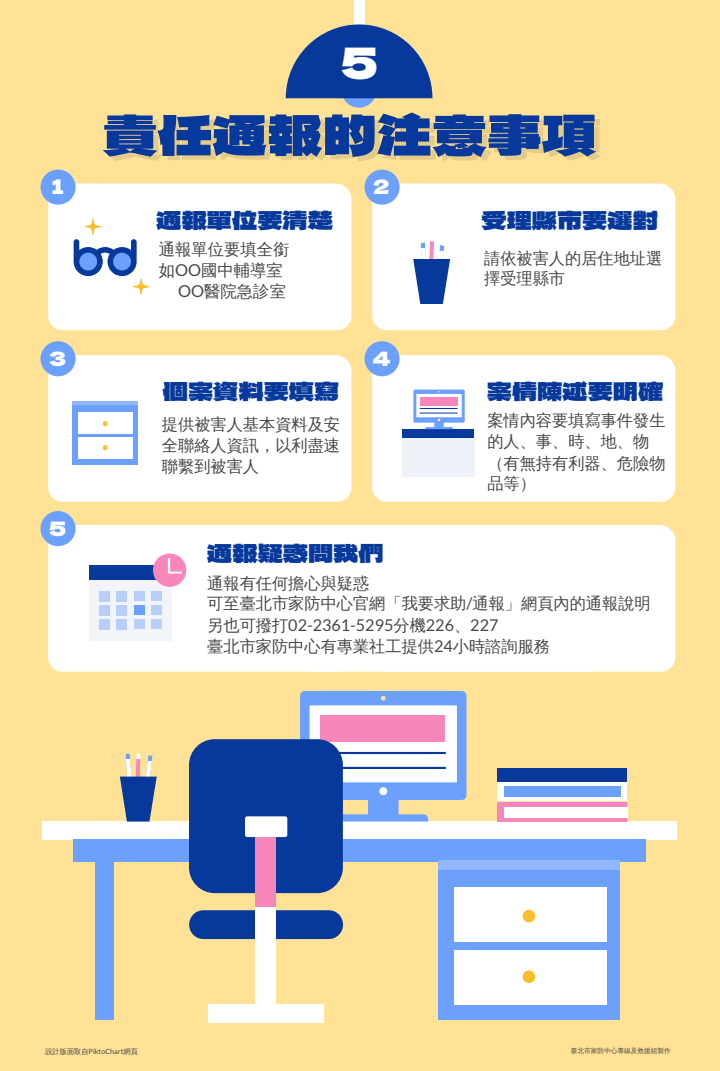
<style>
.page{position:relative;width:720px;height:1071px;background:#ffe296}
.page>*{position:absolute;margin:0;border:0;box-sizing:border-box;transform-origin:0 0}
.t1{font:54px "Dela Gothic One";letter-spacing:.015em;color:#06399b}
.t2{font:43.2px "Dela Gothic One";color:#fff}
.t3{font:25.2px "Dela Gothic One";color:#06399b}
.t4{font:19.8px "Dela Gothic One";color:#fff}
.t5{font:16.36px "Wen Quan Yi Zen Hei";color:#464646}
.t6{font:16.2px/21px "Wen Quan Yi Zen Hei";color:#464646}
.t7{font:16.2px "Lato";color:#464646}
.t8{font:7.2px "Lato";color:#464646}
.t9{font:6.64px "Wen Quan Yi Zen Hei";color:#464646}
.s1{font-family:"Lato"}
.s2{font-family:"Wen Quan Yi Zen Hei"}
</style>
<div class="page">
<div style="left:354px;top:0;width:11px;height:47px;background:#fff"></div>
<div style="left:95px;top:860px;width:19px;height:159px;background:#6ca0fd"></div>
<div style="left:438px;top:860px;width:182px;height:159px;background:#6ca0fd"></div>
<div style="left:43px;top:821px;width:634px;height:18px;background:#fff"></div>
<div style="left:74px;top:839px;width:572px;height:22px;background:#6ca0fd"></div>
<div style="left:438px;top:860px;width:182px;height:10px;background:#91b8fd"></div>
<div style="left:454px;top:887px;width:153px;height:54px;background:#fff"></div>
<div style="left:454px;top:950px;width:153px;height:55px;background:#fff"></div>
<div style="left:523px;top:910px;width:12px;height:12px;background:#f8bf2a;border-radius:50%"></div>
<div style="left:523px;top:970px;width:12px;height:13px;background:#f8bf2a;border-radius:50%"></div>
<div style="left:48px;top:183px;width:303px;height:147px;background:#fff;border-radius:14px"></div>
<div style="left:48px;top:355px;width:303px;height:147px;background:#fff;border-radius:14px"></div>
<div style="left:372px;top:525px;width:303px;height:147px;background:#fff;border-radius:14px"></div>
<div style="left:299px;top:525px;width:304px;height:147px;background:#fff;border-radius:14px"></div>
<div style="left:48px;top:525px;width:303px;height:147px;background:#fff;border-radius:14px"></div>
<div style="left:372px;top:183px;width:303px;height:147px;background:#fff;border-radius:14px"></div>
<div style="left:372px;top:355px;width:303px;height:147px;background:#fff;border-radius:14px"></div>
<div style="left:40px;top:170px;width:36px;height:35px;background:#6ca0fd;border-radius:50%"></div>
<svg style="left:341px;top:73px;width:36px;height:35px"></svg>
<div style="left:40px;top:341px;width:36px;height:35px;background:#6ca0fd;border-radius:50%"></div>
<div style="left:40px;top:511px;width:36px;height:35px;background:#6ca0fd;border-radius:50%"></div>
<div style="left:364px;top:170px;width:36px;height:35px;background:#6ca0fd;border-radius:50%"></div>
<div style="left:364px;top:341px;width:36px;height:35px;background:#6ca0fd;border-radius:50%"></div>
<div style="left:498px;top:802px;width:129px;height:19px;background:#f786ba"></div>
<div style="left:498px;top:781px;width:129px;height:20px;background:#fff"></div>
<div style="left:504px;top:807px;width:123px;height:10px;background:#fff"></div>
<div style="left:505px;top:786px;width:116px;height:11px;background:#6ca0fd"></div>
<div style="left:498px;top:768px;width:129px;height:14px;background:#06399b"></div>
<svg style="left:120px;top:753px;width:37px;height:68px"></svg>
<svg style="left:300px;top:691px;width:167px;height:130px;background:#bcd0f1"></svg>
<div style="left:321px;top:715px;width:124px;height:27px;background:#f786ba"></div>
<hr style="left:321px;top:752px;width:125px;height:2px;background:#06399b">
<hr style="left:321px;top:767px;width:125px;height:2px;background:#06399b">
<div style="left:208px;top:1004px;width:116px;height:18px;background:#fff"></div>
<div style="left:189px;top:739px;width:154px;height:154px;background:#06399b;border-radius:26px"></div>
<div style="left:189px;top:910px;width:154px;height:29px;background:#06399b;border-radius:14px"></div>
<div style="left:256px;top:830px;width:20px;height:88px;background:#f786ba"></div>
<div style="left:256px;top:907px;width:20px;height:101px;background:#fff"></div>
<div style="left:245px;top:816px;width:42px;height:21px;background:#fff;border-radius:2px"></div>
<svg style="left:74px;top:218px;width:76px;height:77px"></svg>
<div style="left:402px;top:429px;width:72px;height:8px;background:#06399b"></div>
<svg style="left:413px;top:389px;width:52px;height:40px"></svg>
<div style="left:89px;top:579px;width:83px;height:62px;background:#f1f4f9"></div>
<div style="left:420px;top:397px;width:38px;height:8px;background:#f786ba"></div>
<div style="left:89px;top:565px;width:83px;height:14px;background:#06399b"></div>
<div style="left:402px;top:437px;width:72px;height:40px;background:#eef1f8"></div>
<hr style="left:420px;top:408px;width:38px;height:1px;background:#06399b">
<div style="left:99px;top:591px;width:11px;height:10px;background:#b5cefa"></div>
<hr style="left:420px;top:413px;width:38px;height:1px;background:#06399b">
<div style="left:116px;top:591px;width:11px;height:10px;background:#b5cefa"></div>
<div style="left:134px;top:591px;width:11px;height:10px;background:#b5cefa"></div>
<div style="left:151px;top:591px;width:11px;height:10px;background:#b5cefa"></div>
<div style="left:151px;top:605px;width:11px;height:9px;background:#b5cefa"></div>
<div style="left:134px;top:605px;width:11px;height:9px;background:#6ca0fd"></div>
<div style="left:116px;top:605px;width:11px;height:10px;background:#b5cefa"></div>
<div style="left:99px;top:605px;width:11px;height:10px;background:#b5cefa"></div>
<div style="left:151px;top:619px;width:11px;height:10px;background:#b5cefa"></div>
<div style="left:134px;top:619px;width:11px;height:10px;background:#b5cefa"></div>
<div style="left:116px;top:619px;width:11px;height:11px;background:#b5cefa"></div>
<div style="left:99px;top:619px;width:11px;height:11px;background:#b5cefa"></div>
<svg style="left:153px;top:553px;width:33px;height:34px"></svg>
<svg style="left:286px;top:24px;width:146px;height:74px"></svg>
<svg style="left:413px;top:241px;width:37px;height:63px"></svg>
<div style="left:72px;top:401px;width:66px;height:63px;background:#6ca0fd"></div>
<hr style="left:72px;top:401px;width:66px;height:4px;background:#91b8fd">
<div style="left:78px;top:412px;width:55px;height:21px;background:#fff"></div>
<div style="left:78px;top:437px;width:55px;height:21px;background:#fff"></div>
<svg style="left:103px;top:421px;width:4px;height:5px"></svg>
<svg style="left:103px;top:445px;width:4px;height:5px"></svg>
<p class="t4" style="left:52px;top:171px;width:13px">1</p>
<p class="t4" style="left:49px;top:343px;width:19px">3</p>
<p class="t4" style="left:49px;top:513px;width:19px">5</p>
<p class="t2" style="left:340px;top:28px;width:40px">5</p>
<p class="t1" style="left:103px;top:93px;width:495px">責任通報的注意事項</p>
<p class="t3" style="left:157px;top:201px;width:178px">通報單位要清楚</p>
<p class="t5" style="left:159px;top:239px;width:132px">通報單位要填全銜</p>
<p class="t5" style="left:159px;top:260px;width:126px">如<span class="s1">OO</span>國中輔導室</p>
<p class="t5" style="left:178px;top:281px;width:109px"><span class="s1">OO</span>醫院急診室</p>
<p class="t3" style="left:163px;top:372px;width:178px">個案資料要填寫</p>
<p class="t6" style="left:162px;top:414px;width:180px;line-height:21.2px;text-align:justify">提供被害人基本資料及安全聯絡人資訊，以利盡速聯繫到被害人</p>
<p class="t4" style="left:373px;top:171px;width:18px">2</p>
<p class="t4" style="left:372px;top:343px;width:20px">4</p>
<p class="t3" style="left:207px;top:534px;width:178px">通報疑惑問我們</p>
<p class="t3" style="left:481px;top:201px;width:178px">受理縣市要選對</p>
<p class="t6" style="left:484px;top:248px;width:180px;line-height:20.7px">請依被害人的居住地址選擇受理縣市</p>
<p class="t3" style="left:487px;top:372px;width:178px">案情陳述要明確</p>
<p class="t6" style="left:487px;top:410px;width:180px">案情內容要填寫事件發生的人、事、時、地、物（有無持有利器、危險物品等）</p>
<p class="t6" style="left:207px;top:573px;width:163px">通報有任何擔心與疑惑</p>
<p class="t6" style="left:207px;top:593px;width:445px">可至臺北市家防中心官網「我要求助<span class="s1">/</span>通報」網頁內的通報說明</p>
<p class="t7" style="left:207px;top:615px;width:293px"><span class="s2">另也可撥打</span>02-2361-5295<span class="s2">分機</span>226<span class="s2">、</span>227</p>
<p class="t6" style="left:207px;top:636px;width:344px">臺北市家防中心有專業社工提供<span class="s1">24</span>小時諮詢服務</p>
<p class="t8" style="left:45px;top:1047px;width:94px"><span class="s2">設計版面取自</span>PiktoChart<span class="s2">網頁</span></p>
<p class="t9" style="left:571px;top:1047px;width:101px">臺北市家防中心專線及救援組製作</p>
</div>
